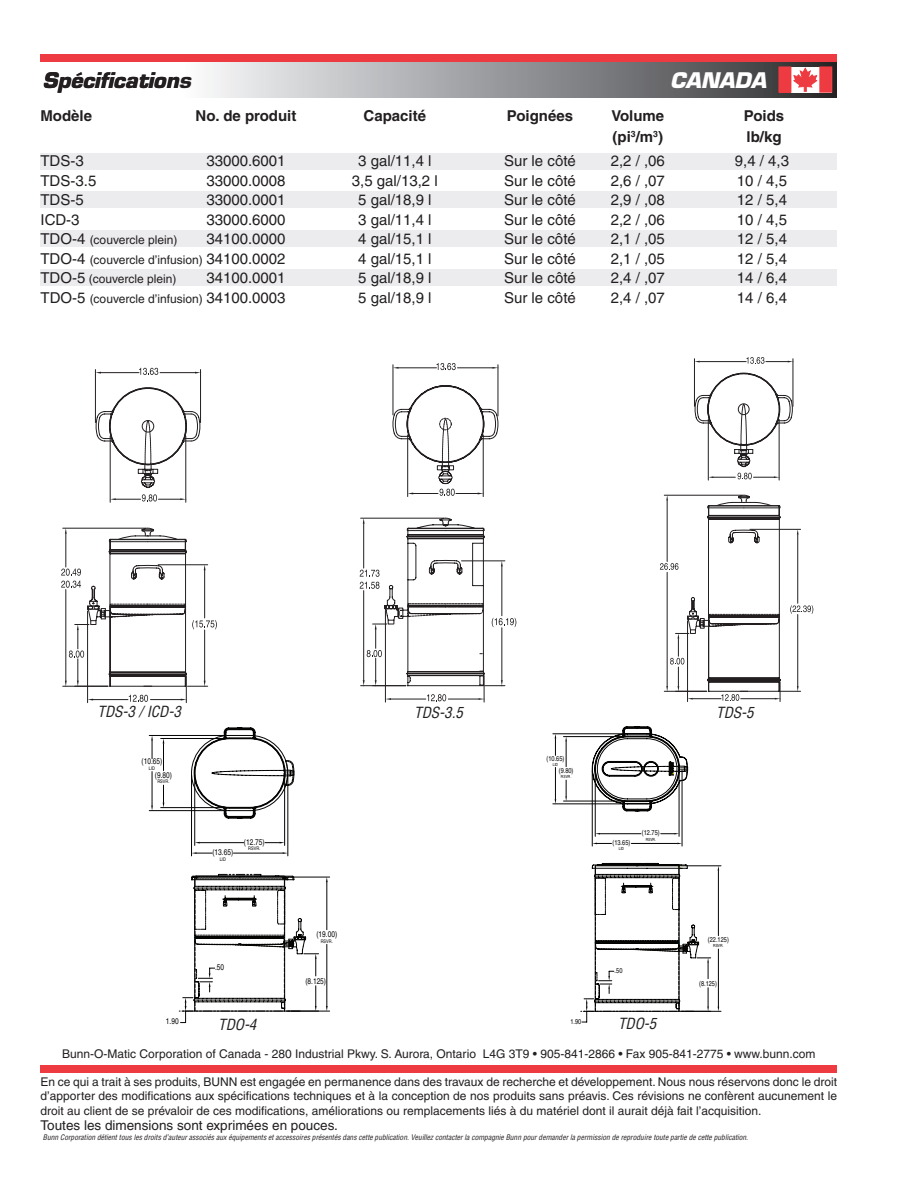
<style>
.page{position:relative;width:918px;height:1188px;background:#fff}
.page>*{position:absolute;margin:0;border:0;box-sizing:border-box;transform-origin:0 0}
.t1{font:italic 700 21px "Eurostile";color:#231f20}
.t2{font:italic 700 21px "Eurostile";color:#fff}
.t3{font:15px "Helvetica";color:#231f20}
.t4{font:700 15px "Helvetica";color:#231f20}
.t5{font:italic condensed 15px "Helvetica";color:#231f20}
.t6{font:13.5px "Helvetica";color:#231f20}
.t7{font:12px/14.4px "Helvetica";color:#231f20;text-align:justify}
.t8{font:8.25px "Helvetica";color:#040503;scale:.8 1}
.t9{font:italic condensed 7.5px "Helvetica";color:#231f20}
.t10{font:7.05px "Helvetica";color:#040503;scale:.8 1}
.t11{font:4.95px "Helvetica";color:#040503;scale:.8 1}
.t12{font:4.2px "Helvetica";color:#040503;scale:.8 1}
.s1{font-size:15px}
</style>
<div class="page">
<svg style="left:209px;top:62px;width:628px;height:35px;background:#97979a"></svg>
<div style="left:40px;top:54px;width:797px;height:8px;background:#ee3a41"></div>
<div style="left:40px;top:1066px;width:797px;height:7px;background:#ee3a41"></div>
<div style="left:779px;top:67px;width:53px;height:25px;background:#fff"></div>
<div style="left:779px;top:67px;width:12px;height:25px;border:1px solid #ee3a41"></div>
<div style="left:820px;top:67px;width:12px;height:25px;background:#ee3a41"></div>
<svg style="left:780px;top:68px;width:52px;height:24px"></svg>
<div style="left:41px;top:153px;width:796px;height:16px;background:#ececee"></div>
<div style="left:41px;top:191px;width:796px;height:17px;background:#ececee"></div>
<div style="left:41px;top:230px;width:796px;height:17px;background:#ececee"></div>
<div style="left:41px;top:270px;width:796px;height:16px;background:#ececee"></div>
<svg style="left:660px;top:357px;width:153px;height:345px"></svg>
<svg style="left:61px;top:368px;width:156px;height:335px"></svg>
<hr style="left:194px;top:775px;width:1px;height:70px;background:#040503">
<hr style="left:284px;top:775px;width:1px;height:70px;background:#040503">
<hr style="left:200px;top:842px;width:44px;height:1px;background:#040503">
<svg style="left:265px;top:842px;width:20px;height:1px"></svg>
<svg style="left:148px;top:727px;width:147px;height:92px"></svg>
<hr style="left:287px;top:775px;width:1px;height:81px;background:#040503">
<hr style="left:191px;top:775px;width:1px;height:81px;background:#040503">
<hr style="left:233px;top:853px;width:50px;height:1px;background:#040503">
<svg style="left:192px;top:852px;width:20px;height:2px"></svg>
<hr style="left:286px;top:1011px;width:44px;height:1px;background:#040503">
<hr style="left:286px;top:877px;width:44px;height:1px;background:#040503">
<hr style="left:326px;top:944px;width:1px;height:62px;background:#040503">
<hr style="left:326px;top:882px;width:1px;height:48px;background:#040503">
<svg style="left:179px;top:874px;width:140px;height:149px"></svg>
<hr style="left:595px;top:770px;width:1px;height:66px;background:#040503">
<hr style="left:679px;top:770px;width:1px;height:66px;background:#040503">
<hr style="left:600px;top:833px;width:41px;height:1px;background:#040503">
<svg style="left:661px;top:833px;width:18px;height:2px"></svg>
<hr style="left:682px;top:770px;width:1px;height:76px;background:#040503">
<hr style="left:592px;top:770px;width:1px;height:76px;background:#040503">
<hr style="left:631px;top:843px;width:46px;height:1px;background:#040503">
<svg style="left:592px;top:843px;width:20px;height:1px"></svg>
<svg style="left:552px;top:726px;width:136px;height:86px"></svg>
<hr style="left:681px;top:1011px;width:40px;height:1px;background:#040503">
<hr style="left:681px;top:865px;width:40px;height:1px;background:#040503">
<hr style="left:718px;top:949px;width:1px;height:58px;background:#040503">
<hr style="left:718px;top:871px;width:1px;height:65px;background:#040503">
<svg style="left:581px;top:863px;width:130px;height:160px"></svg>
<svg style="left:360px;top:363px;width:156px;height:339px"></svg>
<h1 class="t1" style="left:42px;top:67px;width:150px">Spécifications</h1>
<h1 class="t2" style="left:670px;top:67px;width:98px">CANADA</h1>
<p class="t4" style="left:40px;top:107px;width:53px">Modèle</p>
<p class="t4" style="left:196px;top:107px;width:102px">No. de produit</p>
<p class="t4" style="left:364px;top:107px;width:64px">Capacité</p>
<p class="t4" style="left:507px;top:107px;width:68px">Poignées</p>
<p class="t4" style="left:611px;top:107px;width:54px">Volume</p>
<p class="t4" style="left:744px;top:107px;width:42px">Poids</p>
<p class="t4" style="left:613px;top:127px;width:52px">(pi<sup>3</sup>/m<sup>3</sup>)</p>
<p class="t4" style="left:747px;top:127px;width:37px">lb/kg</p>
<p class="t3" style="left:41px;top:153px;width:45px">TDS-3</p>
<p class="t3" style="left:206px;top:153px;width:81px">33000.6001</p>
<p class="t3" style="left:358px;top:153px;width:75px">3 gal/11,4 l</p>
<p class="t3" style="left:504px;top:153px;width:73px">Sur le côté</p>
<p class="t3" style="left:611px;top:153px;width:56px">2,2 / ,06</p>
<p class="t3" style="left:735px;top:153px;width:56px">9,4 / 4,3</p>
<p class="t3" style="left:41px;top:172px;width:57px">TDS-3.5</p>
<p class="t3" style="left:206px;top:172px;width:81px">33000.0008</p>
<p class="t3" style="left:352px;top:172px;width:87px">3,5 gal/13,2 l</p>
<p class="t3" style="left:504px;top:172px;width:73px">Sur le côté</p>
<p class="t3" style="left:611px;top:172px;width:56px">2,6 / ,07</p>
<p class="t3" style="left:737px;top:172px;width:52px">10 / 4,5</p>
<p class="t3" style="left:41px;top:192px;width:45px">TDS-5</p>
<p class="t3" style="left:206px;top:192px;width:81px">33000.0001</p>
<p class="t3" style="left:358px;top:192px;width:75px">5 gal/18,9 l</p>
<p class="t3" style="left:504px;top:192px;width:73px">Sur le côté</p>
<p class="t3" style="left:611px;top:192px;width:56px">2,9 / ,08</p>
<p class="t3" style="left:737px;top:192px;width:52px">12 / 5,4</p>
<p class="t3" style="left:41px;top:211px;width:41px">ICD-3</p>
<p class="t3" style="left:206px;top:211px;width:81px">33000.6000</p>
<p class="t3" style="left:358px;top:211px;width:75px">3 gal/11,4 l</p>
<p class="t3" style="left:504px;top:211px;width:73px">Sur le côté</p>
<p class="t3" style="left:611px;top:211px;width:56px">2,2 / ,06</p>
<p class="t3" style="left:737px;top:211px;width:52px">10 / 4,5</p>
<p class="t7" style="left:41px;top:233px;width:138px"><span class="s1">TDO-4</span> (couvercle plein)</p>
<p class="t3" style="left:206px;top:231px;width:81px">34100.0000</p>
<p class="t3" style="left:358px;top:231px;width:75px">4 gal/15,1 l</p>
<p class="t3" style="left:504px;top:231px;width:73px">Sur le côté</p>
<p class="t3" style="left:611px;top:231px;width:56px">2,1 / ,05</p>
<p class="t3" style="left:737px;top:231px;width:52px">12 / 5,4</p>
<p class="t7" style="left:40px;top:253px;width:247px"><span class="s1">TDO-4</span> (couvercle d’infusion) <span class="s1">34100.0002</span></p>
<p class="t3" style="left:358px;top:250px;width:75px">4 gal/15,1 l</p>
<p class="t3" style="left:504px;top:250px;width:73px">Sur le côté</p>
<p class="t3" style="left:611px;top:250px;width:56px">2,1 / ,05</p>
<p class="t3" style="left:737px;top:250px;width:52px">12 / 5,4</p>
<p class="t7" style="left:40px;top:272px;width:138px"><span class="s1">TDO-5</span> (couvercle plein)</p>
<p class="t3" style="left:206px;top:270px;width:81px">34100.0001</p>
<p class="t3" style="left:358px;top:270px;width:75px">5 gal/18,9 l</p>
<p class="t3" style="left:504px;top:270px;width:73px">Sur le côté</p>
<p class="t3" style="left:611px;top:270px;width:56px">2,4 / ,07</p>
<p class="t3" style="left:737px;top:270px;width:52px">14 / 6,4</p>
<p class="t7" style="left:41px;top:292px;width:247px"><span class="s1">TDO-5</span> (couvercle d’infusion) <span class="s1">34100.0003</span></p>
<p class="t3" style="left:358px;top:289px;width:75px">5 gal/18,9 l</p>
<p class="t3" style="left:504px;top:289px;width:73px">Sur le côté</p>
<p class="t3" style="left:611px;top:289px;width:56px">2,4 / ,07</p>
<p class="t3" style="left:737px;top:289px;width:52px">14 / 6,4</p>
<p class="t5" style="left:98px;top:702px;width:85px">TDS-3 / ICD-3</p>
<p class="t5" style="left:716px;top:703px;width:39px">TDS-5</p>
<p class="t5" style="left:414px;top:703px;width:50px">TDS-3.5</p>
<p class="t8" style="left:142px;top:757px;width:27px">(10.65)</p>
<p class="t11" style="left:149px;top:765px;width:9px">LID</p>
<p class="t8" style="left:155px;top:770px;width:23px">(9.80)</p>
<p class="t11" style="left:157px;top:779px;width:17px">RSVR.</p>
<p class="t8" style="left:166px;top:1017px;width:17px">1.90</p>
<p class="t8" style="left:212px;top:847px;width:27px">(13.65)</p>
<p class="t11" style="left:220px;top:856px;width:9px">LID</p>
<p class="t8" style="left:244px;top:837px;width:27px">(12.75)</p>
<p class="t11" style="left:248px;top:846px;width:17px">RSVR.</p>
<p class="t8" style="left:215px;top:962px;width:13px">.50</p>
<p class="t8" style="left:316px;top:929px;width:27px">(19.00)</p>
<p class="t11" style="left:321px;top:938px;width:17px">RSVR.</p>
<p class="t8" style="left:305px;top:976px;width:27px">(8.125)</p>
<p class="t10" style="left:547px;top:754px;width:24px">(10.65)</p>
<p class="t12" style="left:553px;top:762px;width:8px">LID</p>
<p class="t10" style="left:559px;top:767px;width:20px">(9.80)</p>
<p class="t12" style="left:561px;top:775px;width:14px">RSVR.</p>
<p class="t10" style="left:613px;top:839px;width:24px">(13.65)</p>
<p class="t12" style="left:619px;top:847px;width:8px">LID</p>
<p class="t10" style="left:642px;top:829px;width:24px">(12.75)</p>
<p class="t12" style="left:646px;top:837px;width:14px">RSVR.</p>
<p class="t10" style="left:615px;top:966px;width:11px">.50</p>
<p class="t5" style="left:218px;top:1015px;width:40px">TDO-4</p>
<p class="t5" style="left:618px;top:1014px;width:40px">TDO-5</p>
<p class="t10" style="left:570px;top:1017px;width:15px">1.90</p>
<p class="t10" style="left:708px;top:936px;width:28px">(22.125)</p>
<p class="t12" style="left:713px;top:943px;width:14px">RSVR.</p>
<p class="t10" style="left:699px;top:979px;width:24px">(8.125)</p>
<p class="t7" style="left:62px;top:1046px;width:755px">Bunn-O-Matic Corporation of Canada - 280 Industrial Pkwy. S. Aurora, Ontario L4G 3T9 • 905-841-2866 • Fax 905-841-2775 • www.bunn.com</p>
<p class="t7" style="left:40px;top:1075px;width:798px">En ce qui a trait à ses produits, BUNN est engagée en permanence dans des travaux de recherche et développement. Nous nous réservons donc le droit d’apporter des modifications aux spécifications techniques et à la conception de nos produits sans préavis. Ces révisions ne confèrent aucunement le droit au client de se prévaloir de ces modifications, améliorations ou remplacements liés à du matériel dont il aurait déjà fait l’acquisition.</p>
<p class="t6" style="left:41px;top:1117px;width:299px">Toutes les dimensions sont exprimées en pouces.</p>
<p class="t9" style="left:43px;top:1133px;width:707px">Bunn Corporation détient tous les droits d’auteur associés aux équipements et accessoires présentés dans cette publication. Veuillez contacter la compagnie Bunn pour demander la permission de reproduire toute partie de cette publication.</p>
</div>
